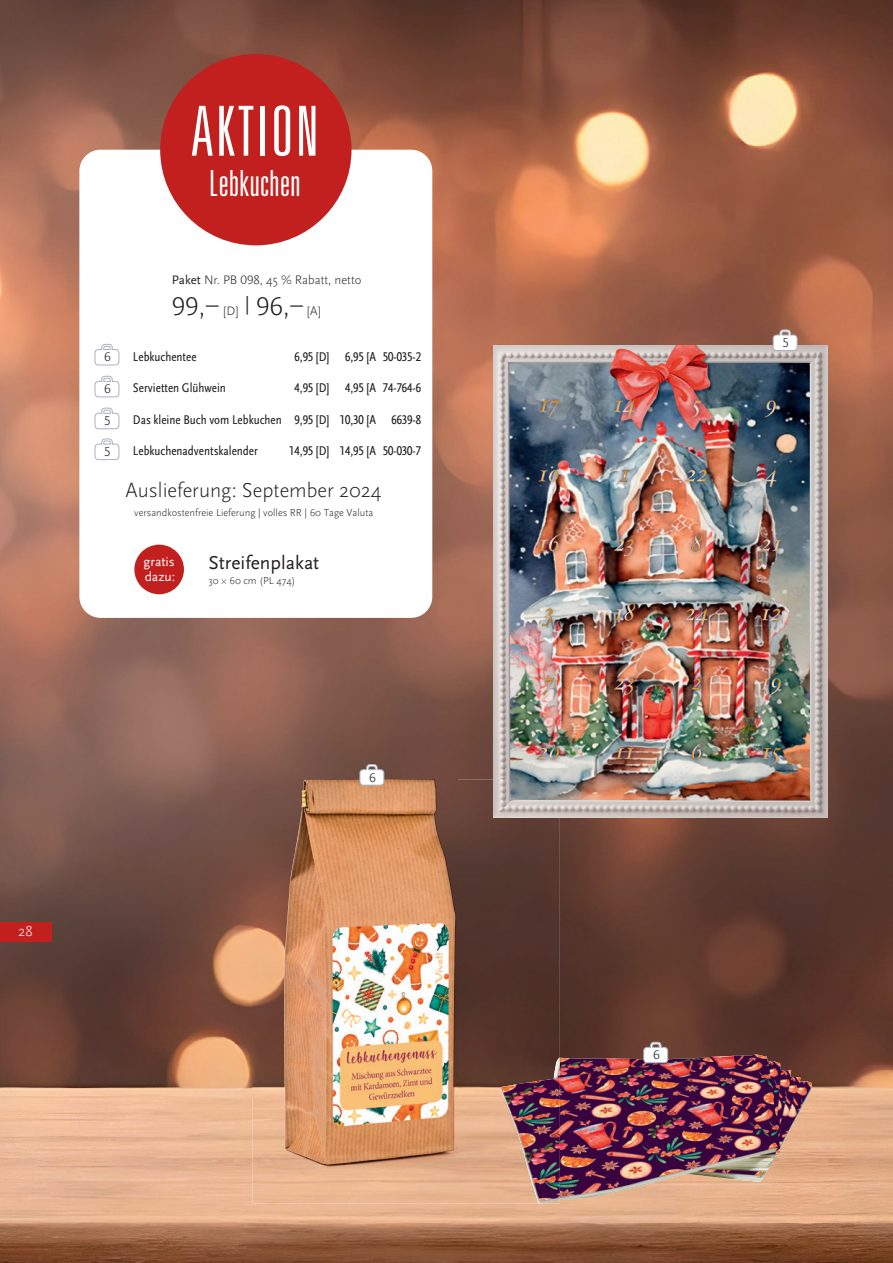
<style>
.page{position:relative;width:893px;height:1263px;background:#fff}
.page>*{position:absolute;margin:0;border:0;box-sizing:border-box;transform-origin:0 0}
.t1{font:300 ultra-condensed 69px "Univers";letter-spacing:.03em;color:#fff}
.t2{font:300 ultra-condensed 36px "Univers";letter-spacing:.01em;color:#fff}
.t3{font:300 27px "Scala Sans Pro";color:#231f20}
.t4{font:300 21px "Scala Sans Pro";color:#231f20}
.t5{font:19.5px "Scala Sans Pro";color:#231f20}
.t6{font:300 15px "Scala Sans Pro";color:#fff}
.t7{font:13.5px/15px "Scala Sans Pro";color:#fff}
.t8{font:300 13.5px "Scala Sans Pro";color:#231f20}
.t9{font:condensed 13.2px "Scala Sans Pro";color:#231f20}
.t10{font:300 12.9px "Scala Sans Pro";color:#231f20}
.t11{font:300 10.5px "Scala Sans Pro";color:#231f20}
.s1{font-weight:400}
.s2{font-size:12.75px}
</style>
<div class="page">
<img style="left:0;top:0;width:893px;height:1263px">
<div style="left:0;top:923px;width:51px;height:19px;background:#c2201e"></div>
<div style="left:79px;top:150px;width:353px;height:468px;background:#fff;border-radius:21px"></div>
<div style="left:160px;top:54px;width:191px;height:191px;background:#c2201e;border-radius:50%"></div>
<svg style="left:94px;top:344px;width:26px;height:22px"></svg>
<svg style="left:94px;top:376px;width:26px;height:21px"></svg>
<svg style="left:94px;top:408px;width:26px;height:21px"></svg>
<svg style="left:94px;top:438px;width:26px;height:22px"></svg>
<div style="left:134px;top:545px;width:50px;height:49px;background:#c2201e;border-radius:50%"></div>
<img style="left:560px;top:1054px;width:252px;height:146px">
<img style="left:252px;top:779px;width:308px;height:424px">
<img style="left:501px;top:1058px;width:59px;height:145px">
<img style="left:284px;top:779px;width:171px;height:385px">
<img style="left:493px;top:345px;width:334px;height:473px">
<svg style="left:772px;top:329px;width:26px;height:22px"></svg>
<svg style="left:359px;top:764px;width:25px;height:22px"></svg>
<svg style="left:643px;top:1042px;width:25px;height:21px"></svg>
<h1 class="t1" style="left:191px;top:95px;width:129px">AKTION</h1>
<h2 class="t2" style="left:209px;top:164px;width:93px">Lebkuchen</h2>
<p class="t8" style="left:104px;top:349px;width:8px">6</p>
<p class="t8" style="left:104px;top:381px;width:8px">6</p>
<p class="t8" style="left:104px;top:413px;width:8px">5</p>
<p class="t8" style="left:104px;top:443px;width:8px">5</p>
<p class="t10" style="left:172px;top:273px;width:191px"><span class="s1">Paket</span> Nr. PB 098, 45 % Rabatt, netto</p>
<h3 class="t3" style="left:172px;top:290px;width:150px">99,– <span class="s2">[D]</span> <sup>|</sup> 96,– <span class="s2">[A]</span></h3>
<p class="t9" style="left:133px;top:349px;width:65px">Lebkuchentee</p>
<p class="t9" style="left:294px;top:349px;width:128px">6,95 [D] 6,95 [A 50-035-2</p>
<p class="t9" style="left:133px;top:380px;width:95px">Servietten Glühwein</p>
<p class="t9" style="left:294px;top:380px;width:128px">4,95 [D] 4,95 [A 74-764-6</p>
<p class="t9" style="left:133px;top:412px;width:290px">Das kleine Buch vom Lebkuchen 9,95 [D] 10,30 [A 6639-8</p>
<p class="t9" style="left:133px;top:443px;width:127px">Lebkuchenadventskalender</p>
<p class="t9" style="left:289px;top:443px;width:133px">14,95 [D] 14,95 [A 50-030-7</p>
<h3 class="t4" style="left:126px;top:478px;width:258px">Auslieferung: September 2024</h3>
<p class="t11" style="left:134px;top:506px;width:241px">versandkostenfreie Lieferung | volles RR | 60 Tage Valuta</p>
<p class="t7" style="left:144px;top:554px;width:33px">gratis dazu:</p>
<h3 class="t5" style="left:208px;top:551px;width:112px">Streifenplakat</h3>
<p class="t11" style="left:208px;top:574px;width:89px">30 × 60 cm (PL 474)</p>
<p class="t6" style="left:18px;top:922px;width:16px">28</p>
<p class="t8" style="left:369px;top:769px;width:8px">6</p>
<p class="t8" style="left:782px;top:334px;width:8px">5</p>
<p class="t8" style="left:653px;top:1047px;width:8px">6</p>
</div>
